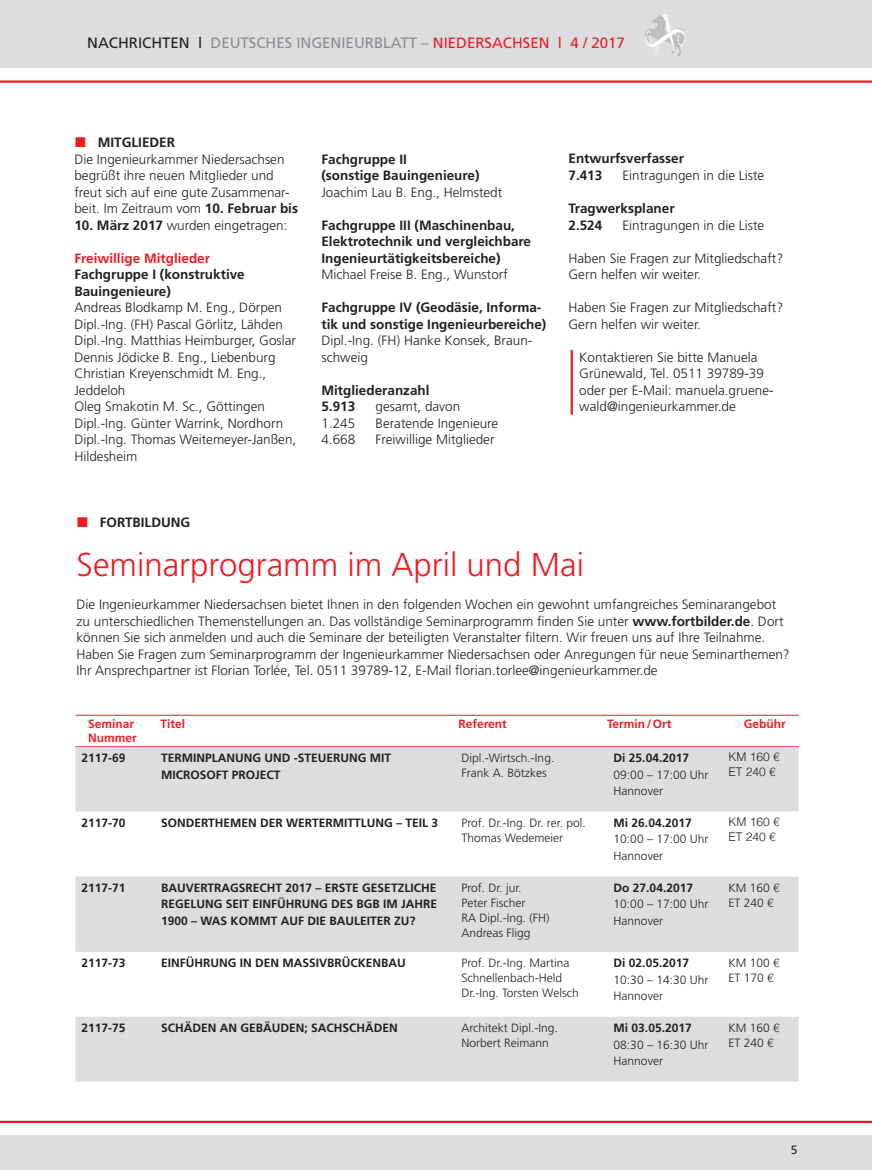
<style>
.page{position:relative;width:872px;height:1170px;background:#fff}
.page>*{position:absolute;margin:0;border:0;box-sizing:border-box;transform-origin:0 0}
.t1{font:300 33px "Frutiger";color:#ee1d23}
.t2{font:15px "Frutiger";color:#8a8c8f}
.t3{font:300 13.5px/16.5px "Frutiger";color:#231f20}
.t4{font:700 13.5px/16.5px "Frutiger";color:#231f20}
.t5{font:700 13.5px "Frutiger";color:#ee1d23}
.t6{font:300 12px/15px "Frutiger";color:#231f20}
.t7{font:700 12px/16.5px "Frutiger";color:#231f20}
.t8{font:700 12px "Frutiger";color:#ee1d23}
.t9{font:300 12px/15px "Helvetica";color:#231f20}
.t10{font:12px "Frutiger";color:#231f20}
.s1{color:#231f20}
.s2{color:#ee1d23}
.s3{font-weight:700}
.s4{font-family:"Helvetica"}
</style>
<div class="page">
<div style="left:0;top:1135px;width:872px;height:34px;background:#dcdddf"></div>
<hr style="left:0;top:1120px;width:872px;height:2px;background:#ee1d23">
<div style="left:0;top:0;width:872px;height:68px;background:#dcdddf"></div>
<svg style="left:652px;top:14px;width:13px;height:9px"></svg>
<hr style="left:0;top:80px;width:872px;height:3px;background:#ee1d23">
<hr style="left:570px;top:350px;width:3px;height:65px;background:#ee1d23">
<hr style="left:75px;top:714px;width:723px;height:1px;background:#ee1d23">
<svg style="left:75px;top:746px;width:723px;height:335px;fill:#dcdddf"></svg>
<p class="t2" style="left:87px;top:34px;width:539px"><span class="s1">NACHRICHTEN l</span> DEUTSCHES INGENIEURBLATT – <span class="s2">NIEDERSACHSEN l 4 / 2017</span></p>
<p class="t4" style="left:98px;top:134px;width:79px">MITGLIEDER</p>
<p class="t3" style="left:74px;top:151px;width:225px">Die Ingenieurkammer Niedersachsen begrüßt ihre neuen Mitglieder und freut sich auf eine gute Zusammenar&shy;beit. Im Zeitraum vom <span class="s3">10. Februar bis</span></p>
<p class="t3" style="left:74px;top:217px;width:214px"><span class="s3">10. März 2017</span> wurden eingetragen:</p>
<p class="t5" style="left:74px;top:250px;width:137px">Freiwillige Mitglieder</p>
<p class="t4" style="left:74px;top:266px;width:172px">Fachgruppe I (konstruktive<br>Bauingenieure)</p>
<p class="t3" style="left:74px;top:299px;width:223px">Andreas Blodkamp M. Eng., Dörpen<br>Dipl.-Ing. (FH) Pascal Görlitz, Lähden<br>Dipl.-Ing. Matthias Heimburger, Goslar<br>Dennis Jödicke B. Eng., Liebenburg<br>Christian Kreyenschmidt M. Eng.,<br>Jeddeloh<br>Oleg Smakotin M. Sc., Göttingen<br>Dipl.-Ing. Günter Warrink, Nordhorn<br>Dipl.-Ing. Thomas Weitemeyer-Janßen,<br>Hildesheim</p>
<p class="t4" style="left:321px;top:150px;width:160px">Fachgruppe II<br>(sonstige Bauingenieure)</p>
<p class="t3" style="left:321px;top:183px;width:182px">Joachim Lau B. Eng., Helmstedt</p>
<p class="t4" style="left:321px;top:216px;width:211px">Fachgruppe III (Maschinenbau,<br>Elektrotechnik und vergleichbare<br>Ingenieurtätigkeitsbereiche)</p>
<p class="t3" style="left:321px;top:266px;width:188px">Michael Freise B. Eng., Wunstorf</p>
<p class="t4" style="left:321px;top:299px;width:226px">Fachgruppe IV (Geodäsie, Informa&shy;tik und sonstige Ingenieurbereiche)</p>
<p class="t3" style="left:321px;top:332px;width:212px">Dipl.-Ing. (FH) Hanke Konsek, Braun&shy;schweig</p>
<p class="t4" style="left:321px;top:381px;width:110px">Mitgliederanzahl<br>5.913</p>
<p class="t3" style="left:375px;top:398px;width:86px">gesamt, davon</p>
<p class="t3" style="left:321px;top:414px;width:35px">1.245</p>
<p class="t3" style="left:375px;top:414px;width:124px">Beratende Ingenieure</p>
<p class="t3" style="left:321px;top:431px;width:35px">4.668</p>
<p class="t3" style="left:375px;top:431px;width:120px">Freiwillige Mitglieder</p>
<p class="t4" style="left:568px;top:150px;width:117px">Entwurfsverfasser<br>7.413</p>
<p class="t3" style="left:622px;top:167px;width:143px">Eintragungen in die Liste</p>
<p class="t4" style="left:568px;top:200px;width:108px">Tragwerksplaner<br>2.524</p>
<p class="t3" style="left:622px;top:216px;width:143px">Eintragungen in die Liste</p>
<p class="t3" style="left:568px;top:249px;width:216px">Haben Sie Fragen zur Mitgliedschaft?<br>Gern helfen wir weiter.</p>
<p class="t3" style="left:568px;top:299px;width:216px">Haben Sie Fragen zur Mitgliedschaft?<br>Gern helfen wir weiter.</p>
<p class="t3" style="left:579px;top:348px;width:196px">Kontaktieren Sie bitte Manuela<br>Grünewald, Tel. 0511 39789-39 oder per E-Mail: manuela.gruene&shy;wald@ingenieurkammer.de</p>
<p class="t4" style="left:100px;top:513px;width:92px">FORTBILDUNG</p>
<h1 class="t1" style="left:77px;top:546px;width:509px">Seminarprogramm im April und Mai</h1>
<p class="t3" style="left:77px;top:596px;width:714px">Die Ingenieurkammer Niedersachsen bietet Ihnen in den folgenden Wochen ein gewohnt umfangreiches Seminarangebot zu unterschiedlichen Themenstellungen an. Das vollständige Seminarprogramm finden Sie unter <span class="s3">www.fortbilder.de</span>. Dort können Sie sich anmelden und auch die Seminare der beteiligten Veranstalter filtern. Wir freuen uns auf Ihre Teilnahme.<br>Haben Sie Fragen zum Seminarprogramm der Ingenieurkammer Niedersachsen oder Anregungen für neue Seminarthemen?<br>Ihr Ansprechpartner ist Florian Torlée, Tel. 0511 39789-12, E-Mail florian.torlee@ingenieurkammer.de</p>
<p class="t8" style="left:88px;top:717px;width:48px">Seminar</p>
<p class="t8" style="left:161px;top:717px;width:26px">Titel</p>
<p class="t8" style="left:458px;top:717px;width:50px">Referent</p>
<p class="t8" style="left:607px;top:717px;width:66px">Termin/Ort</p>
<p class="t8" style="left:744px;top:717px;width:43px">Gebühr</p>
<p class="t8" style="left:88px;top:730px;width:50px">Nummer</p>
<p class="t7" style="left:81px;top:749px;width:46px">2117-69</p>
<p class="t7" style="left:161px;top:749px;width:232px">TERMINPLANUNG UND -STEUERUNG MIT<br>MICROSOFT PROJECT</p>
<p class="t6" style="left:461px;top:750px;width:94px">Dipl.-Wirtsch.-Ing.<br>Frank A. Bötzkes</p>
<p class="t7" style="left:613px;top:749px;width:77px">Di 25.04.2017</p>
<p class="t6" style="left:613px;top:766px;width:96px;line-height:16.5px">09:00 – 17:00 Uhr<br>Hannover</p>
<p class="t7" style="left:81px;top:814px;width:46px">2117-70</p>
<p class="t7" style="left:161px;top:814px;width:278px">SONDERTHEMEN DER WERTERMITTLUNG – TEIL 3</p>
<p class="t6" style="left:461px;top:815px;width:126px">Prof. Dr.-Ing. Dr. rer. pol.<br>Thomas Wedemeier</p>
<p class="t7" style="left:613px;top:814px;width:80px">Mi 26.04.2017</p>
<p class="t6" style="left:613px;top:830px;width:96px;line-height:16.5px">10:00 – 17:00 Uhr<br>Hannover</p>
<p class="t7" style="left:81px;top:879px;width:46px">2117-71</p>
<p class="t7" style="left:161px;top:879px;width:278px;text-align:justify">BAUVERTRAGSRECHT 2017 – ERSTE GESETZLICHE REGELUNG SEIT EINFÜHRUNG DES BGB IM JAHRE 1900 – WAS KOMMT AUF DIE BAULEITER ZU?</p>
<p class="t6" style="left:461px;top:880px;width:90px">Prof. Dr. jur.<br>Peter Fischer<br>RA Dipl.-Ing. (FH)<br>Andreas Fligg</p>
<p class="t7" style="left:613px;top:879px;width:81px">Do 27.04.2017</p>
<p class="t6" style="left:613px;top:895px;width:96px;line-height:16.5px">10:00 – 17:00 Uhr<br>Hannover</p>
<p class="t7" style="left:81px;top:954px;width:46px">2117-73</p>
<p class="t7" style="left:161px;top:954px;width:246px">EINFÜHRUNG IN DEN MASSIVBRÜCKENBAU</p>
<p class="t6" style="left:461px;top:955px;width:119px">Prof. Dr.-Ing. Martina<br>Schnellenbach-Held<br>Dr.-Ing. Torsten Welsch</p>
<p class="t7" style="left:613px;top:954px;width:77px">Di 02.05.2017</p>
<p class="t6" style="left:613px;top:971px;width:96px;line-height:16.5px">10:30 – 14:30 Uhr<br>Hannover</p>
<p class="t7" style="left:81px;top:1019px;width:46px">2117-75</p>
<p class="t7" style="left:161px;top:1019px;width:238px">SCHÄDEN AN GEBÄUDEN; SACHSCHÄDEN</p>
<p class="t6" style="left:461px;top:1020px;width:98px">Architekt Dipl.-Ing.<br>Norbert Reimann</p>
<p class="t7" style="left:613px;top:1019px;width:80px">Mi 03.05.2017</p>
<p class="t6" style="left:613px;top:1036px;width:96px;line-height:16.5px">08:30 – 16:30 Uhr<br>Hannover</p>
<p class="t9" style="left:728px;top:748px;width:53px">KM 160 €<br>ET 240 €</p>
<p class="t9" style="left:728px;top:813px;width:53px">KM 160 €<br>ET 240 €</p>
<p class="t6" style="left:728px;top:880px;width:53px">KM 160 <span class="s4">€<br></span>ET 240 <span class="s4">€</span></p>
<p class="t6" style="left:728px;top:955px;width:53px">KM 100 <span class="s4">€<br></span>ET 170 <span class="s4">€</span></p>
<p class="t6" style="left:728px;top:1020px;width:53px">KM 160 <span class="s4">€<br></span>ET 240 <span class="s4">€</span></p>
<p class="t10" style="left:791px;top:1142px;width:8px">5</p>
</div>
